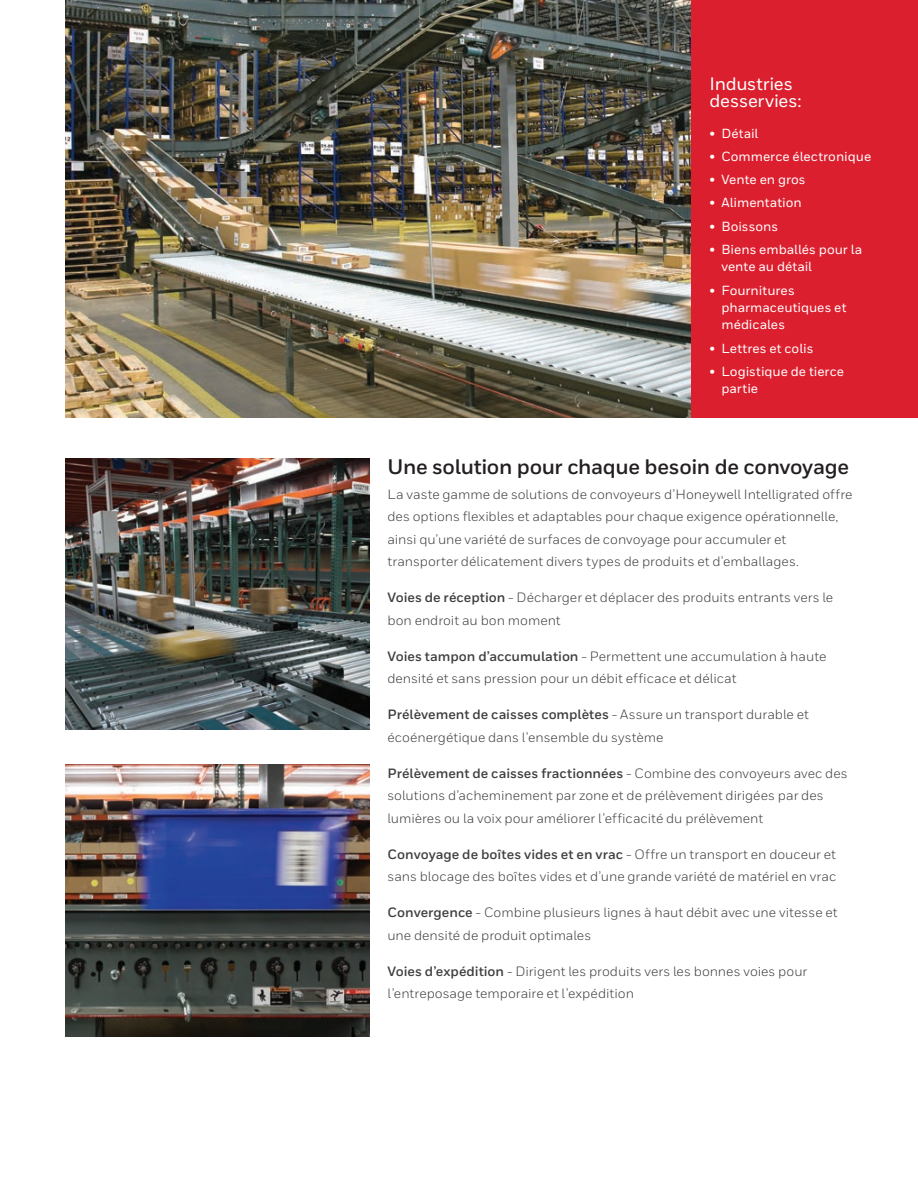
<style>
.page{position:relative;width:918px;height:1188px;background:#fff}
.page>*{position:absolute;margin:0;border:0;box-sizing:border-box;transform-origin:0 0}
.Heading_2__14_16{font:700 21px "Honeywell Sans";letter-spacing:-.015em;color:#231f20}
.Sidebar__Heading{font:500 18px/17.2px "Honeywell Sans";letter-spacing:-.01em;color:#fff}
.Body__9_14_pt{font:13.5px/22.5px "Honeywell Sans";color:#3e3e3f}
.t1{font:500 13.2px/17.2px "Honeywell Sans";color:#fff}
.s1{font-weight:700}
</style>
<div class="page">
<hr style="left:0;top:0;width:1px;height:242px;background:#808285">
<img style="left:65px;top:0;width:627px;height:418px">
<div style="left:692px;top:0;width:226px;height:418px;background:#dc1f2e"></div>
<img style="left:65px;top:765px;width:304px;height:271px">
<img style="left:65px;top:458px;width:304px;height:272px">
<p class="Sidebar__Heading" style="left:710px;top:75px;width:94px">Industries desservies:</p>
<p class="t1" style="left:710px;top:125px;width:50px">• Détail</p>
<p class="t1" style="left:710px;top:148px;width:163px">• Commerce électronique</p>
<p class="t1" style="left:710px;top:171px;width:98px">• Vente en gros</p>
<p class="t1" style="left:710px;top:195px;width:94px">• Alimentation</p>
<p class="t1" style="left:710px;top:218px;width:70px">• Boissons</p>
<p class="t1" style="left:721px;top:241px;width:142px;text-indent:-12px">• Biens emballés pour la vente au détail</p>
<p class="t1" style="left:721px;top:282px;width:127px;text-indent:-12px">• Fournitures pharmaceutiques et médicales</p>
<p class="t1" style="left:710px;top:340px;width:105px">• Lettres et colis</p>
<p class="t1" style="left:721px;top:363px;width:124px;text-indent:-12px">• Logistique de tierce partie</p>
<p class="Heading_2__14_16" style="left:387px;top:454px;width:463px">Une solution pour chaque besoin de convoyage</p>
<p class="Body__9_14_pt" style="left:387px;top:483px;width:467px">La vaste gamme de solutions de convoyeurs d’Honeywell Intelligrated offre des options flexibles et adaptables pour chaque exigence opérationnelle, ainsi qu’une variété de surfaces de convoyage pour accumuler et transporter délicatement divers types de produits et d’emballages.</p>
<p class="Body__9_14_pt" style="left:387px;top:586px;width:447px"><span class="s1">Voies de réception</span> - Décharger et déplacer des produits entrants vers le bon endroit au bon moment</p>
<p class="Body__9_14_pt" style="left:387px;top:645px;width:441px"><span class="s1">Voies tampon d’accumulation</span> - Permettent une accumulation à haute densité et sans pression pour un débit efficace et délicat</p>
<p class="Body__9_14_pt" style="left:387px;top:703px;width:423px"><span class="s1">Prélèvement de caisses complètes</span> - Assure un transport durable et écoénergétique dans l’ensemble du système</p>
<p class="Body__9_14_pt" style="left:387px;top:762px;width:462px"><span class="s1">Prélèvement de caisses fractionnées</span> - Combine des convoyeurs avec des solutions d’acheminement par zone et de prélèvement dirigées par des lumières ou la voix pour améliorer l’efficacité du prélèvement</p>
<p class="Body__9_14_pt" style="left:387px;top:843px;width:450px"><span class="s1">Convoyage de boîtes vides et en vrac</span> - Offre un transport en douceur et sans blocage des boîtes vides et d’une grande variété de matériel en vrac</p>
<p class="Body__9_14_pt" style="left:387px;top:901px;width:452px"><span class="s1">Convergence</span> - Combine plusieurs lignes à haut débit avec une vitesse et une densité de produit optimales</p>
<p class="Body__9_14_pt" style="left:387px;top:960px;width:421px"><span class="s1">Voies d’expédition</span> - Dirigent les produits vers les bonnes voies pour l’entreposage temporaire et l’expédition</p>
</div>
